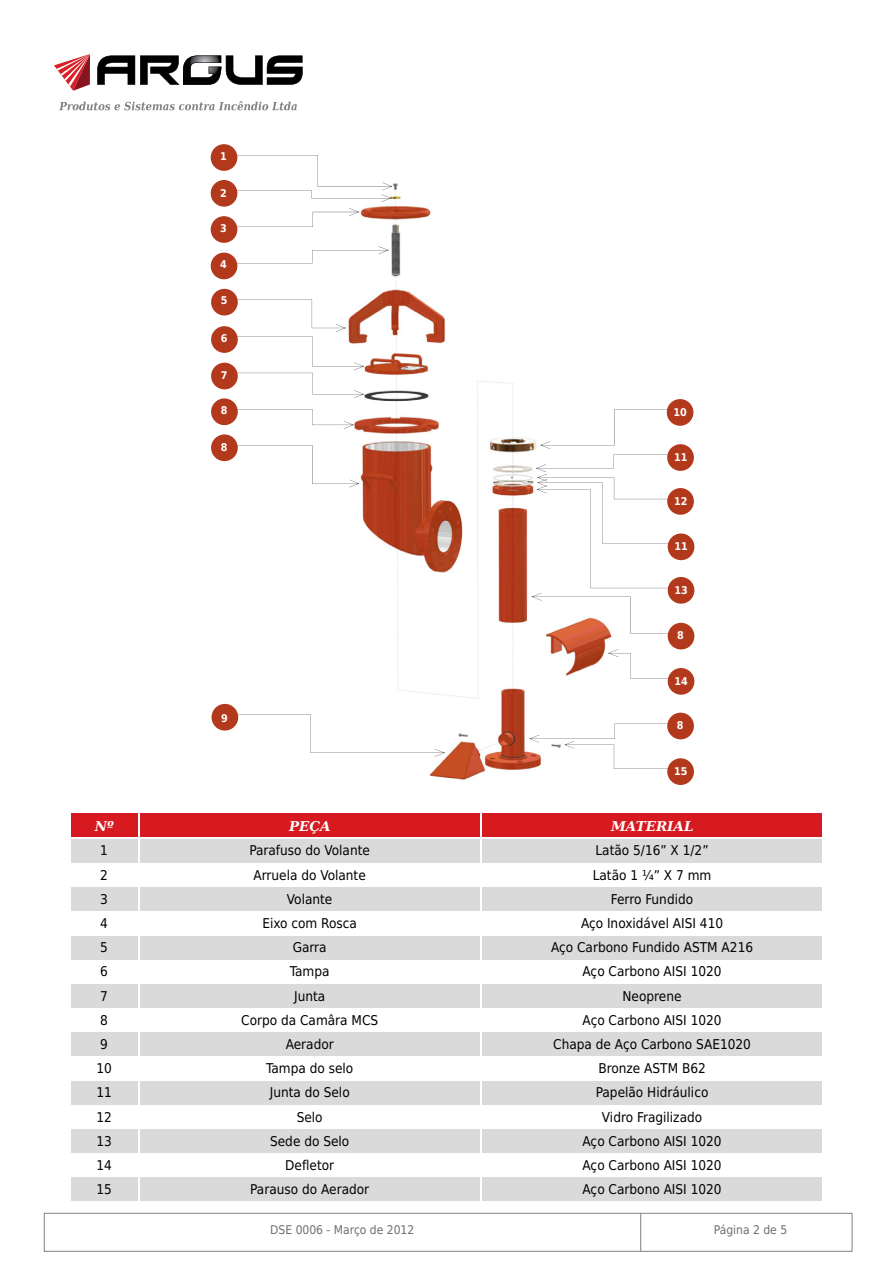
<style>
.page{position:relative;width:893px;height:1263px;background:#fff}
.page>*{position:absolute;margin:0;border:0;box-sizing:border-box;transform-origin:0 0}
.t1{font:13.5px "DejaVu Sans Condensed";color:#000}
.t2{font:italic 700 13.5px "DejaVu Serif";color:#fff}
.t3{font:12px "DejaVu Sans Condensed";color:#6d6e71}
.t4{font:700 10.65px "DejaVu Sans Condensed";color:#fff}
</style>
<div class="page">
<div style="left:44px;top:1213px;width:808px;height:39px;border:1px solid #808285"></div>
<hr style="left:640px;top:1213px;width:1px;height:38px;background:#808285">
<svg style="left:54px;top:54px;width:36px;height:37px"></svg>
<svg style="left:97px;top:55px;width:206px;height:30px"></svg>
<svg style="left:59px;top:101px;width:238px;height:9px"></svg>
<div style="left:71px;top:814px;width:66px;height:23px;background:#d71920"></div>
<div style="left:140px;top:814px;width:340px;height:23px;background:#d71920"></div>
<div style="left:482px;top:814px;width:340px;height:23px;background:#d71920"></div>
<div style="left:71px;top:888px;width:66px;height:23px;background:#dbdada"></div>
<div style="left:140px;top:888px;width:340px;height:23px;background:#dbdada"></div>
<div style="left:482px;top:888px;width:340px;height:23px;background:#dbdada"></div>
<div style="left:71px;top:839px;width:66px;height:24px;background:#dbdada"></div>
<div style="left:140px;top:839px;width:340px;height:24px;background:#dbdada"></div>
<div style="left:482px;top:839px;width:340px;height:24px;background:#dbdada"></div>
<div style="left:71px;top:936px;width:66px;height:23px;background:#dbdada"></div>
<div style="left:140px;top:936px;width:340px;height:23px;background:#dbdada"></div>
<div style="left:482px;top:936px;width:340px;height:23px;background:#dbdada"></div>
<div style="left:71px;top:984px;width:66px;height:24px;background:#dbdada"></div>
<div style="left:140px;top:984px;width:340px;height:24px;background:#dbdada"></div>
<div style="left:482px;top:984px;width:340px;height:24px;background:#dbdada"></div>
<div style="left:71px;top:1033px;width:66px;height:23px;background:#dbdada"></div>
<div style="left:140px;top:1033px;width:340px;height:23px;background:#dbdada"></div>
<div style="left:482px;top:1033px;width:340px;height:23px;background:#dbdada"></div>
<div style="left:71px;top:1081px;width:66px;height:23px;background:#dbdada"></div>
<div style="left:140px;top:1081px;width:340px;height:23px;background:#dbdada"></div>
<div style="left:482px;top:1081px;width:340px;height:23px;background:#dbdada"></div>
<div style="left:71px;top:1129px;width:66px;height:23px;background:#dbdada"></div>
<div style="left:140px;top:1129px;width:340px;height:23px;background:#dbdada"></div>
<div style="left:482px;top:1129px;width:340px;height:23px;background:#dbdada"></div>
<div style="left:71px;top:1177px;width:66px;height:24px;background:#dbdada"></div>
<div style="left:140px;top:1177px;width:340px;height:24px;background:#dbdada"></div>
<div style="left:482px;top:1177px;width:340px;height:24px;background:#dbdada"></div>
<img style="left:210px;top:144px;width:485px;height:641px">
<svg style="left:234px;top:155px;width:158px;height:47px"></svg>
<svg style="left:234px;top:208px;width:125px;height:19px"></svg>
<svg style="left:234px;top:246px;width:155px;height:17px"></svg>
<svg style="left:234px;top:299px;width:130px;height:99px"></svg>
<svg style="left:234px;top:445px;width:125px;height:42px"></svg>
<svg style="left:234px;top:409px;width:120px;height:20px"></svg>
<svg style="left:234px;top:714px;width:211px;height:43px"></svg>
<svg style="left:531px;top:409px;width:160px;height:224px"></svg>
<svg style="left:608px;top:649px;width:83px;height:29px"></svg>
<svg style="left:529px;top:723px;width:162px;height:46px"></svg>
<div style="left:211px;top:144px;width:26px;height:27px;background:#b2391c;border-radius:50%"></div>
<div style="left:211px;top:180px;width:26px;height:27px;background:#b2391c;border-radius:50%"></div>
<div style="left:211px;top:216px;width:26px;height:27px;background:#b2391c;border-radius:50%"></div>
<div style="left:211px;top:253px;width:26px;height:26px;background:#b2391c;border-radius:50%"></div>
<div style="left:211px;top:289px;width:27px;height:26px;background:#b2391c;border-radius:50%"></div>
<div style="left:211px;top:326px;width:27px;height:27px;background:#b2391c;border-radius:50%"></div>
<div style="left:211px;top:363px;width:27px;height:26px;background:#b2391c;border-radius:50%"></div>
<div style="left:211px;top:398px;width:27px;height:27px;background:#b2391c;border-radius:50%"></div>
<div style="left:667px;top:399px;width:26px;height:27px;background:#b2391c;border-radius:50%"></div>
<div style="left:211px;top:434px;width:27px;height:27px;background:#b2391c;border-radius:50%"></div>
<div style="left:667px;top:444px;width:27px;height:27px;background:#b2391c;border-radius:50%"></div>
<div style="left:667px;top:488px;width:27px;height:27px;background:#b2391c;border-radius:50%"></div>
<div style="left:668px;top:533px;width:26px;height:27px;background:#b2391c;border-radius:50%"></div>
<div style="left:668px;top:577px;width:26px;height:27px;background:#b2391c;border-radius:50%"></div>
<div style="left:668px;top:623px;width:26px;height:26px;background:#b2391c;border-radius:50%"></div>
<div style="left:668px;top:668px;width:26px;height:27px;background:#b2391c;border-radius:50%"></div>
<div style="left:212px;top:704px;width:26px;height:26px;background:#b2391c;border-radius:50%"></div>
<div style="left:667px;top:713px;width:27px;height:26px;background:#b2391c;border-radius:50%"></div>
<div style="left:667px;top:758px;width:27px;height:27px;background:#b2391c;border-radius:50%"></div>
<p class="t4" style="left:220px;top:147px;width:8px">1</p>
<p class="t4" style="left:220px;top:184px;width:8px">2</p>
<p class="t4" style="left:220px;top:219px;width:8px">3</p>
<p class="t4" style="left:220px;top:256px;width:8px">4</p>
<p class="t4" style="left:221px;top:292px;width:8px">5</p>
<p class="t4" style="left:221px;top:329px;width:8px">6</p>
<p class="t4" style="left:221px;top:367px;width:8px">7</p>
<p class="t4" style="left:221px;top:402px;width:8px">8</p>
<p class="t4" style="left:674px;top:403px;width:15px">10</p>
<p class="t4" style="left:221px;top:439px;width:8px">8</p>
<p class="t4" style="left:674px;top:448px;width:15px">11</p>
<p class="t4" style="left:674px;top:492px;width:15px">12</p>
<p class="t4" style="left:674px;top:538px;width:15px">11</p>
<p class="t4" style="left:674px;top:581px;width:15px">13</p>
<p class="t4" style="left:677px;top:627px;width:8px">8</p>
<p class="t4" style="left:674px;top:672px;width:15px">14</p>
<p class="t4" style="left:221px;top:709px;width:8px">9</p>
<p class="t4" style="left:677px;top:717px;width:8px">8</p>
<p class="t4" style="left:674px;top:762px;width:15px">15</p>
<p class="t2" style="left:95px;top:814px;width:21px">Nº</p>
<p class="t2" style="left:289px;top:814px;width:43px">PEÇA</p>
<p class="t2" style="left:611px;top:814px;width:84px">MATERIAL</p>
<p class="t1" style="left:100px;top:840px;width:9px">1</p>
<p class="t1" style="left:249px;top:840px;width:122px">Parafuso do Volante</p>
<p class="t1" style="left:595px;top:840px;width:115px">Latão 5/16” X 1/2”</p>
<p class="t1" style="left:100px;top:864px;width:9px">2</p>
<p class="t1" style="left:254px;top:864px;width:114px">Arruela do Volante</p>
<p class="t1" style="left:593px;top:864px;width:120px">Latão 1 ¼” X 7 mm</p>
<p class="t1" style="left:100px;top:888px;width:9px">3</p>
<p class="t1" style="left:287px;top:888px;width:47px">Volante</p>
<p class="t1" style="left:611px;top:888px;width:84px">Ferro Fundido</p>
<p class="t1" style="left:100px;top:912px;width:9px">4</p>
<p class="t1" style="left:262px;top:912px;width:96px">Eixo com Rosca</p>
<p class="t1" style="left:581px;top:912px;width:144px">Aço Inoxidável AISI 410</p>
<p class="t1" style="left:100px;top:936px;width:9px">5</p>
<p class="t1" style="left:293px;top:936px;width:36px">Garra</p>
<p class="t1" style="left:551px;top:936px;width:204px">Aço Carbono Fundido ASTM A216</p>
<p class="t1" style="left:100px;top:960px;width:9px">6</p>
<p class="t1" style="left:290px;top:960px;width:41px">Tampa</p>
<p class="t1" style="left:583px;top:960px;width:140px">Aço Carbono AISI 1020</p>
<p class="t1" style="left:100px;top:985px;width:9px">7</p>
<p class="t1" style="left:294px;top:985px;width:33px">Junta</p>
<p class="t1" style="left:623px;top:985px;width:61px">Neoprene</p>
<p class="t1" style="left:100px;top:1009px;width:9px">8</p>
<p class="t1" style="left:241px;top:1009px;width:139px">Corpo da Camâra MCS</p>
<p class="t1" style="left:583px;top:1009px;width:140px">Aço Carbono AISI 1020</p>
<p class="t1" style="left:100px;top:1033px;width:9px">9</p>
<p class="t1" style="left:286px;top:1033px;width:50px">Aerador</p>
<p class="t1" style="left:553px;top:1033px;width:199px">Chapa de Aço Carbono SAE1020</p>
<p class="t1" style="left:96px;top:1057px;width:17px">10</p>
<p class="t1" style="left:266px;top:1057px;width:89px">Tampa do selo</p>
<p class="t1" style="left:598px;top:1057px;width:109px">Bronze ASTM B62</p>
<p class="t1" style="left:96px;top:1081px;width:17px">11</p>
<p class="t1" style="left:270px;top:1081px;width:82px">Junta do Selo</p>
<p class="t1" style="left:596px;top:1081px;width:114px">Papelão Hidráulico</p>
<p class="t1" style="left:96px;top:1130px;width:17px">13</p>
<p class="t1" style="left:270px;top:1130px;width:81px">Sede do Selo</p>
<p class="t1" style="left:583px;top:1130px;width:140px">Aço Carbono AISI 1020</p>
<p class="t1" style="left:96px;top:1154px;width:17px">14</p>
<p class="t1" style="left:285px;top:1154px;width:51px">Defletor</p>
<p class="t1" style="left:583px;top:1154px;width:140px">Aço Carbono AISI 1020</p>
<p class="t1" style="left:96px;top:1178px;width:17px">15</p>
<p class="t1" style="left:250px;top:1178px;width:121px">Parauso do Aerador</p>
<p class="t1" style="left:583px;top:1178px;width:140px">Aço Carbono AISI 1020</p>
<p class="t1" style="left:96px;top:1106px;width:17px">12</p>
<p class="t1" style="left:297px;top:1106px;width:27px">Selo</p>
<p class="t1" style="left:602px;top:1106px;width:102px">Vidro Fragilizado</p>
<p class="t3" style="left:270px;top:1220px;width:146px">DSE 0006 - Março de 2012</p>
<p class="t3" style="left:714px;top:1220px;width:75px">Página 2 de 5</p>
</div>
